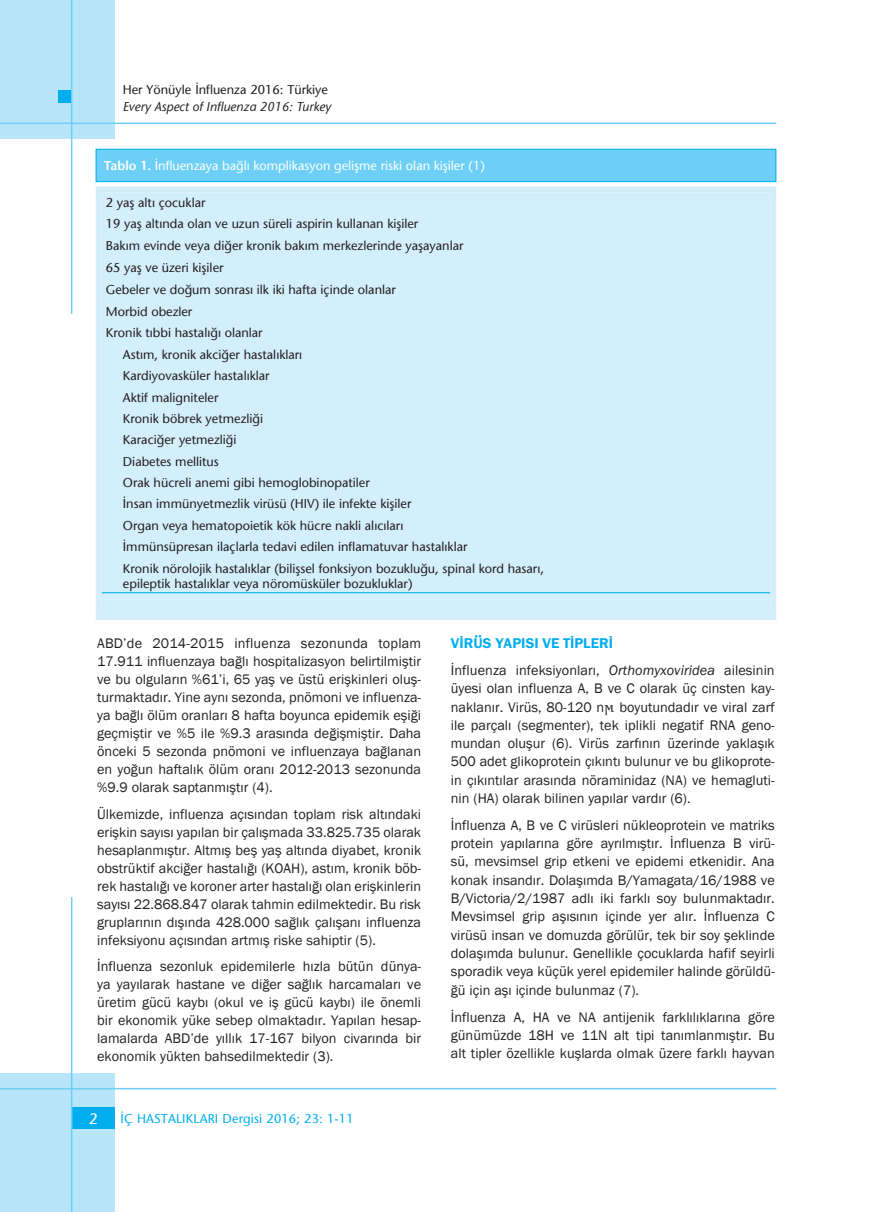
<style>
.page{position:relative;width:872px;height:1212px;background:#fff}
.page>*{position:absolute;margin:0;border:0;box-sizing:border-box;transform-origin:0 0}
.t1{font:500 15px "Stone Sans Std";color:#fff}
.t2{font:14.25px/18px "Franklin Gothic";color:#231f20;text-align:justify}
.t3{font:14.25px "Franklin Goth Demi CTT";color:#00aeef}
.t4{font:500 12.75px "Stone Sans Std";color:#231f20}
.t5{font:500 12.75px "Stone Sans Std";color:#fff}
.t6{font:italic 500 12.75px "Stone Sans Std";color:#231f20}
.t7{font:500 12.75px "Stone Sans Std";letter-spacing:.01em;color:#00aeef}
.s1{font-weight:600}
.s2{font-style:italic}
.s3{font-family:"Charter"}
</style>
<div class="page">
<div style="left:0;top:1074px;width:115px;height:138px;background:#b9e5fb"></div>
<div style="left:0;top:0;width:115px;height:138px;background:#b9e5fb"></div>
<hr style="left:0;top:123px;width:776px;height:1px;background:#6dcff6">
<hr style="left:0;top:1088px;width:776px;height:1px;background:#6dcff6">
<div style="left:58px;top:90px;width:13px;height:13px;background:#00aeef"></div>
<hr style="left:71px;top:0;width:1px;height:314px;background:#6dcff6">
<div style="left:72px;top:1107px;width:42px;height:22px;background:#00aeef"></div>
<hr style="left:71px;top:897px;width:1px;height:315px;background:#6dcff6">
<div style="left:103px;top:193px;width:666px;height:420px;background:#d4effc"></div>
<hr style="left:102px;top:592px;width:668px;height:1px;background:#00aeef">
<div style="left:96px;top:186px;width:680px;height:434px;border:6px solid #d4effc"></div>
<div style="left:96px;top:149px;width:680px;height:33px;background:#6dcff6"></div>
<div style="left:96px;top:149px;width:680px;height:33px;border:1px solid #00aeef"></div>
<p class="t4" style="left:123px;top:85px;width:207px">Her Yönüyle İnfluenza 2016: Türkiye</p>
<p class="t6" style="left:123px;top:102px;width:210px">Every Aspect of Influenza 2016: Turkey</p>
<p class="t5" style="left:104px;top:161px;width:382px"><span class="s1">Tablo 1.</span> İnfluenzaya bağlı komplikasyon gelişme riski olan kişiler (1)</p>
<p class="t4" style="left:106px;top:197px;width:101px">2 yaş altı çocuklar</p>
<p class="t4" style="left:106px;top:219px;width:314px">19 yaş altında olan ve uzun süreli aspirin kullanan kişiler</p>
<p class="t4" style="left:106px;top:241px;width:359px">Bakım evinde veya diğer kronik bakım merkezlerinde yaşayanlar</p>
<p class="t4" style="left:106px;top:263px;width:119px">65 yaş ve üzeri kişiler</p>
<p class="t4" style="left:106px;top:284px;width:291px">Gebeler ve doğum sonrası ilk iki hafta içinde olanlar</p>
<p class="t4" style="left:106px;top:306px;width:88px">Morbid obezler</p>
<p class="t4" style="left:106px;top:328px;width:158px">Kronik tıbbi hastalığı olanlar</p>
<p class="t4" style="left:123px;top:349px;width:181px">Astım, kronik akciğer hastalıkları</p>
<p class="t4" style="left:123px;top:371px;width:148px">Kardiyovasküler hastalıklar</p>
<p class="t4" style="left:123px;top:392px;width:97px">Aktif maligniteler</p>
<p class="t4" style="left:123px;top:414px;width:142px">Kronik böbrek yetmezliği</p>
<p class="t4" style="left:123px;top:435px;width:115px">Karaciğer yetmezliği</p>
<p class="t4" style="left:123px;top:456px;width:97px">Diabetes mellitus</p>
<p class="t4" style="left:123px;top:478px;width:248px">Orak hücreli anemi gibi hemoglobinopatiler</p>
<p class="t4" style="left:123px;top:499px;width:290px">İnsan immünyetmezlik virüsü (HIV) ile infekte kişiler</p>
<p class="t4" style="left:123px;top:520px;width:282px">Organ veya hematopoietik kök hücre nakli alıcıları</p>
<p class="t4" style="left:123px;top:542px;width:346px">İmmünsüpresan ilaçlarla tedavi edilen inflamatuvar hastalıklar</p>
<p class="t4" style="left:123px;top:563px;width:423px">Kronik nörolojik hastalıklar (bilişsel fonksiyon bozukluğu, spinal kord hasarı,</p>
<p class="t4" style="left:123px;top:578px;width:291px">epileptik hastalıklar veya nöromüsküler bozukluklar)</p>
<p class="t2" style="left:97px;top:634px;width:325px">ABD’de 2014-2015 influenza sezonunda toplam 17.911 influenzaya bağlı hospitalizasyon belirtilmiştir ve bu olguların %61’i, 65 yaş ve üstü erişkinleri oluş&shy;turmaktadır. Yine aynı sezonda, pnömoni ve influenza&shy;ya bağlı ölüm oranları 8 hafta boyunca epidemik eşiği geçmiştir ve %5 ile %9.3 arasında değişmiştir. Daha önceki 5 sezonda pnömoni ve influenzaya bağlanan en yoğun haftalık ölüm oranı 2012-2013 sezonunda %9.9 olarak saptanmıştır (4).</p>
<p class="t2" style="left:97px;top:805px;width:325px">Ülkemizde, influenza açısından toplam risk altındaki erişkin sayısı yapılan bir çalışmada 33.825.735 olarak hesaplanmıştır. Altmış beş yaş altında diyabet, kronik obstrüktif akciğer hastalığı (KOAH), astım, kronik böb&shy;rek hastalığı ve koroner arter hastalığı olan erişkinlerin sayısı 22.868.847 olarak tahmin edilmektedir. Bu risk gruplarının dışında 428.000 sağlık çalışanı influenza infeksiyonu açısından artmış riske sahiptir (5).</p>
<p class="t2" style="left:97px;top:957px;width:325px">İnfluenza sezonluk epidemilerle hızla bütün dünya&shy;ya yayılarak hastane ve diğer sağlık harcamaları ve üretim gücü kaybı (okul ve iş gücü kaybı) ile önemli bir ekonomik yüke sebep olmaktadır. Yapılan hesap&shy;lamalarda ABD’de yıllık 17-167 bilyon civarında bir ekonomik yükten bahsedilmektedir (3).</p>
<p class="t1" style="left:89px;top:1113px;width:10px">2</p>
<p class="t7" style="left:121px;top:1114px;width:235px">İÇ HASTALIKLARI Dergisi 2016; 23: 1-11</p>
<p class="t3" style="left:451px;top:635px;width:164px">VİRÜS YAPISI VE TİPLERİ</p>
<p class="t2" style="left:451px;top:661px;width:325px">İnfluenza infeksiyonları, <span class="s2">Orthomyxoviridea</span> ailesinin üyesi olan influenza A, B ve C olarak üç cinsten kay&shy;naklanır. Virüs, 80-120 n<span class="s3">ϻ</span> boyutundadır ve viral zarf ile parçalı (segmenter), tek iplikli negatif RNA geno&shy;mundan oluşur (6). Virüs zarfının üzerinde yaklaşık 500 adet glikoprotein çıkıntı bulunur ve bu glikoprote&shy;in çıkıntılar arasında nöraminidaz (NA) ve hemagluti&shy;nin (HA) olarak bilinen yapılar vardır (6).</p>
<p class="t2" style="left:451px;top:816px;width:325px">İnfluenza A, B ve C virüsleri nükleoprotein ve matriks protein yapılarına göre ayrılmıştır. İnfluenza B virü&shy;sü, mevsimsel grip etkeni ve epidemi etkenidir. Ana konak insandır. Dolaşımda B/Yamagata/16/1988 ve B/Victoria/2/1987 adlı iki farklı soy bulunmaktadır.<br>Mevsimsel grip aşısının içinde yer alır. İnfluenza C virüsü insan ve domuzda görülür, tek bir soy şeklinde dolaşımda bulunur. Genellikle çocuklarda hafif seyirli sporadik veya küçük yerel epidemiler halinde görüldü&shy;ğü için aşı içinde bulunmaz (7).</p>
<p class="t2" style="left:451px;top:1007px;width:325px;line-height:18.5px">İnfluenza A, HA ve NA antijenik farklılıklarına göre günümüzde 18H ve 11N alt tipi tanımlanmıştır. Bu alt tipler özellikle kuşlarda olmak üzere farklı hayvan</p>
</div>
